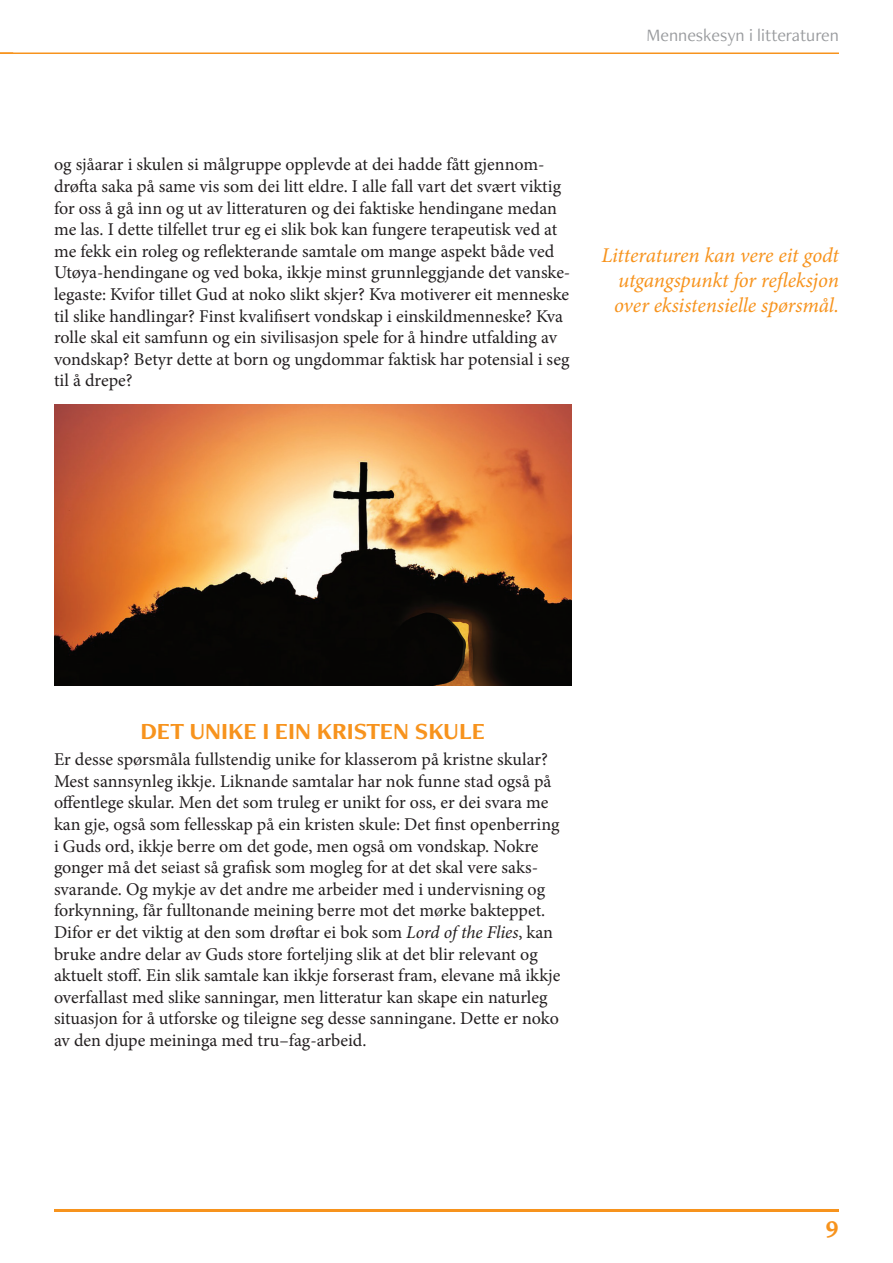
<style>
.page{position:relative;width:893px;height:1263px;background:#fff}
.page>*{position:absolute;margin:0;border:0;box-sizing:border-box;transform-origin:0 0}
.t1{font:700 24px "Freight Neo Pro";color:#f7931d}
.t2{font:italic 21px/25.2px "Minion Pro";letter-spacing:-.01em;color:#f7931d;text-align:justify}
.t3{font:18px/21.6px "Minion Pro";color:#231f20}
.t4{font:18px "Freight Neo Pro";color:#999b9e}
.s1{font-style:italic}
</style>
<div class="page">
<svg style="left:0;top:52px;width:13px;height:1px"></svg>
<hr style="left:0;top:53px;width:839px;height:1px;background:#f7931d">
<hr style="left:54px;top:1209px;width:785px;height:3px;background:#f7931d">
<img style="left:54px;top:404px;width:517px;height:282px">
<p class="t4" style="left:647px;top:23px;width:194px">Menneskesyn i litteraturen</p>
<p class="t3" style="left:54px;top:154px;width:518px">og sjåarar i skulen si målgruppe opplevde at dei hadde fått gjennom&shy;drøfta saka på same vis som dei litt eldre. I alle fall vart det svært viktig for oss å gå inn og ut av litteraturen og dei faktiske hendingane medan me las. I dette tilfellet trur eg ei slik bok kan fungere terapeutisk ved at me fekk ein roleg og reflekterande samtale om mange aspekt både ved Utøya-hendingane og ved boka, ikkje minst grunnleggjande det vanske&shy;legaste: Kvifor tillet Gud at noko slikt skjer? Kva motiverer eit menneske til slike handlingar? Finst kvalifisert vondskap i einskildmenneske? Kva rolle skal eit samfunn og ein sivilisasjon spele for å hindre utfalding av vondskap? Betyr dette at born og ungdommar faktisk har potensial i seg til å drepe?</p>
<p class="t2" style="left:614px;top:243px;width:226px;text-indent:-13px">Litteraturen kan vere eit godt utgangspunkt for refleksjon over eksistensielle spørsmål.</p>
<h1 class="t1" style="left:140px;top:715px;width:346px">DET UNIKE I EIN KRISTEN SKULE</h1>
<p class="t3" style="left:54px;top:749px;width:508px">Er desse spørsmåla fullstendig unike for klasserom på kristne skular?<br>Mest sannsynleg ikkje. Liknande samtalar har nok funne stad også på offentlege skular. Men det som truleg er unikt for oss, er dei svara me kan gje, også som fellesskap på ein kristen skule: Det finst openberring i Guds ord, ikkje berre om det gode, men også om vondskap. Nokre gonger må det seiast så grafisk som mogleg for at det skal vere saks&shy;svarande. Og mykje av det andre me arbeider med i undervisning og forkynning, får fulltonande meining berre mot det mørke bakteppet.<br>Difor er det viktig at den som drøftar ei bok som <span class="s1">Lord of the Flies</span>, kan bruke andre delar av Guds store forteljing slik at det blir relevant og aktuelt stoff. Ein slik samtale kan ikkje forserast fram, elevane må ikkje overfallast med slike sanningar, men litteratur kan skape ein naturleg situasjon for å utforske og tileigne seg desse sanningane. Dette er noko av den djupe meininga med tru–fag-arbeid.</p>
<h1 class="t1" style="left:826px;top:1209px;width:15px">9</h1>
</div>
